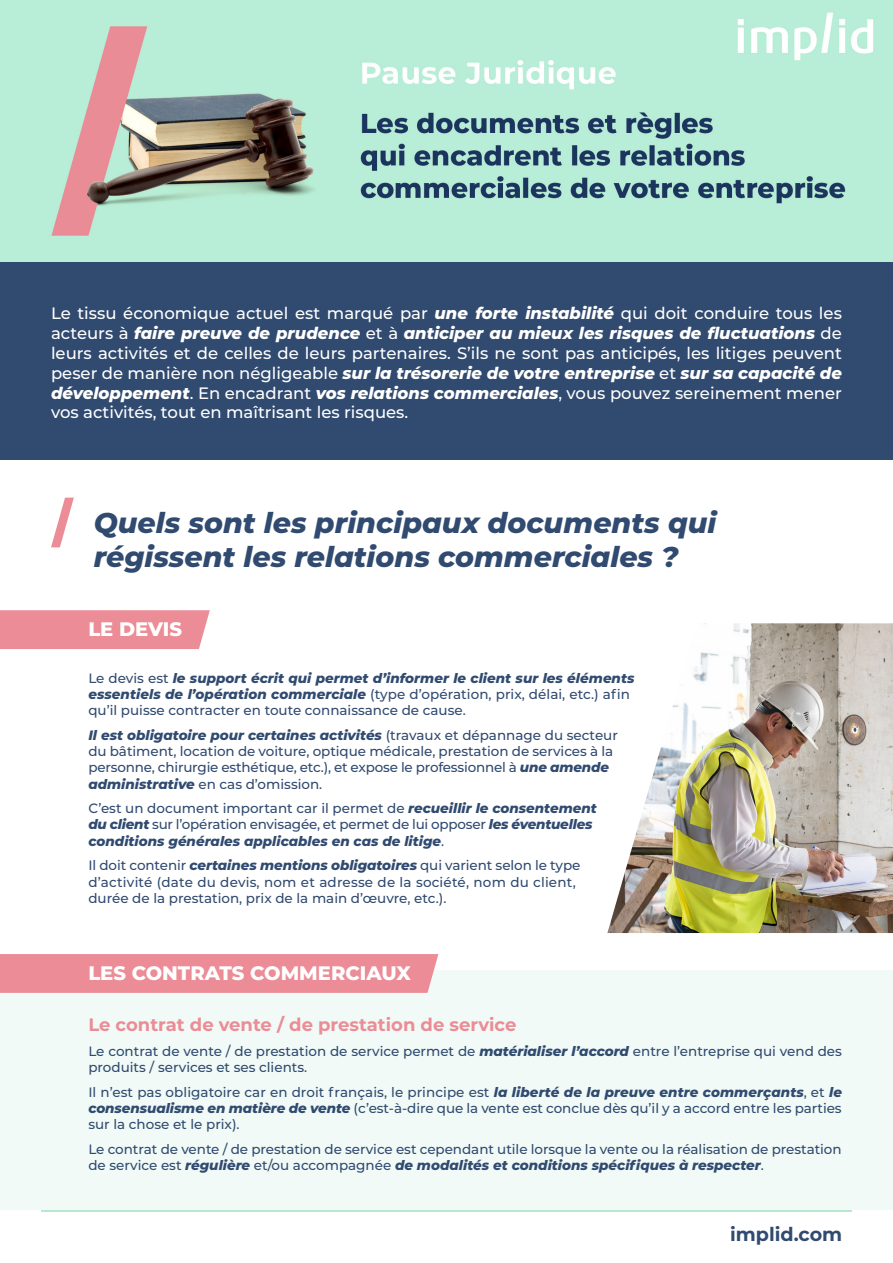
<style>
.page{position:relative;width:893px;height:1263px;background:#fff}
.page>*{position:absolute;margin:0;border:0;box-sizing:border-box;transform-origin:0 0}
.t1{font:italic 800 28.5px/34.2px "Montserrat";color:#304a70}
.t2{font:800 19.5px "Montserrat";color:#fff}
.t3{font:700 19.05px "Montserrat";color:#304a70}
.t4{font:700 18px "Montserrat";color:#eb8c96}
.t5{font:500 16.5px/19.8px "Montserrat";color:#fff;text-align:justify}
.t6{font:500 13.5px/16.2px "Montserrat";letter-spacing:-.005em;color:#304a70}
.t7{font:italic 800 13.5px/16.2px "Montserrat";color:#304a70}
.s1{font-weight:800;font-style:italic}
.s2{font-weight:500;font-style:normal}
</style>
<div class="page">
<div style="left:0;top:971px;width:893px;height:239px;background:#f1faf6"></div>
<hr style="left:41px;top:1210px;width:811px;height:1px;background:#b8e6d1">
<div style="left:0;top:262px;width:893px;height:198px;background:#304a70"></div>
<svg style="left:51px;top:498px;width:23px;height:49px"></svg>
<img style="left:0;top:0;width:893px;height:262px">
<img style="left:607px;top:623px;width:286px;height:310px">
<div style="left:0;top:610px;width:210px;height:39px;background:#eb8c96"></div>
<div style="left:0;top:954px;width:438px;height:39px;background:#eb8c96"></div>
<p class="t5" style="left:51px;top:303px;width:792px">Le tissu économique actuel est marqué par <span class="s1">une forte instabilité</span> qui doit conduire tous les acteurs à <span class="s1">faire preuve de prudence</span> et à <span class="s1">anticiper au mieux les risques de fluctuations</span> de leurs activités et de celles de leurs partenaires. S’ils ne sont pas anticipés, les litiges peuvent peser de manière non négligeable <span class="s1">sur la trésorerie de votre entreprise</span> et <span class="s1">sur sa capacité de développement</span>. En encadrant <span class="s1">vos relations commerciales</span>, vous pouvez sereinement mener vos activités, tout en maîtrisant les risques.</p>
<p class="t1" style="left:94px;top:504px;width:624px">Quels sont les principaux documents qui régissent les relations commerciales ?</p>
<p class="t2" style="left:88px;top:615px;width:95px">LE DEVIS</p>
<p class="t6" style="left:88px;top:669px;width:548px">Le devis est <span class="s1">le support écrit qui permet d’informer le client sur les éléments essentiels de l’opération commerciale</span> (type d’opération, prix, délai, etc.) afin qu’il puisse contracter en toute connaissance de cause.</p>
<p class="t6" style="left:88px;top:726px;width:531px"><span class="s1">Il est obligatoire pour certaines activités</span> (travaux et dépannage du secteur du bâtiment, location de voiture, optique médicale, prestation de services à la personne, chirurgie esthétique, etc.), et expose le professionnel à <span class="s1">une amende administrative</span> en cas d’omission.</p>
<p class="t7" style="left:88px;top:800px;width:510px"><span class="s2">C’est un document important car il permet de</span> recueillir le consentement du client <span class="s2">sur l’opération envisagée, et permet de lui opposer</span> les éventuelles conditions générales applicables en cas de litige<span class="s2">.</span></p>
<p class="t6" style="left:88px;top:857px;width:494px">Il doit contenir <span class="s1">certaines mentions obligatoires</span> qui varient selon le type d’activité (date du devis, nom et adresse de la société, nom du client, durée de la prestation, prix de la main d’œuvre, etc.).</p>
<p class="t2" style="left:88px;top:959px;width:324px">LES CONTRATS COMMERCIAUX</p>
<p class="t4" style="left:88px;top:1012px;width:430px">Le contrat de vente / de prestation de service</p>
<p class="t6" style="left:88px;top:1042px;width:755px">Le contrat de vente / de prestation de service permet de <span class="s1">matérialiser l’accord</span> entre l’entreprise qui vend des produits / services et ses clients.</p>
<p class="t6" style="left:88px;top:1083px;width:755px;text-align:justify">Il n’est pas obligatoire car en droit français, le principe est <span class="s1">la liberté de la preuve entre commerçants</span>, et <span class="s1">le consensualisme en matière de vente</span> (c’est-à-dire que la vente est conclue dès qu’il y a accord entre les parties sur la chose et le prix).</p>
<p class="t6" style="left:88px;top:1140px;width:755px">Le contrat de vente / de prestation de service est cependant utile lorsque la vente ou la réalisation de prestation de service est <span class="s1">régulière</span> et/ou accompagnée <span class="s1">de modalités et conditions spécifiques à respecter</span>.</p>
<p class="t3" style="left:730px;top:1221px;width:114px">implid.com</p>
</div>
